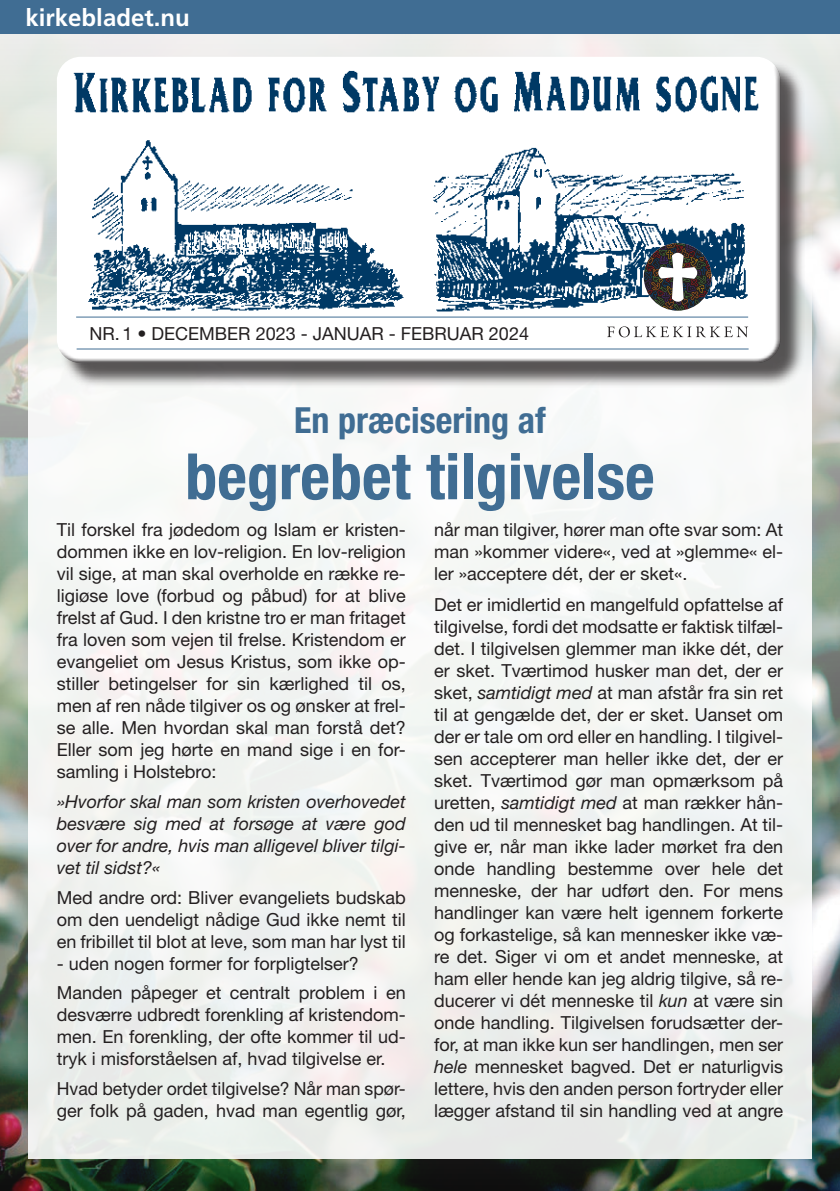
<style>
.page{position:relative;width:840px;height:1191px;background:#fff}
.page>*{position:absolute;margin:0;border:0;box-sizing:border-box;transform-origin:0 0}
.Overskrift_25{font:700 condensed 64px "Helvetica Neue LT Std";color:#406d93}
.Overskrift_25-2{font:700 condensed 36px "Helvetica Neue LT Std";color:#406d93}
.t1{font:700 24px "Frutiger LT Std";color:#fff}
.Brødtekst_9-10_5{font:18px/22px "Helvetica Neue LT Std";color:#231f20;text-align:justify}
.Brødtekst_9-10_5-2{font:italic 18px/22px "Helvetica Neue LT Std";color:#231f20;text-align:justify}
.BRØDTEKST{font:18px "Helvetica Neue LT Std";color:#231f20}
.s1{font-style:inherit}
.s2{font-style:italic}
</style>
<div class="page">
<img style="left:0;top:33px;width:839px;height:1158px">
<div style="left:28px;top:183px;width:783px;height:975px;background:#f2f4f2"></div>
<div style="left:60px;top:60px;width:744px;height:328px;background:#231f20;opacity:.75"></div>
<div style="left:54px;top:55px;width:726px;height:298px;background:#fff;opacity:.75"></div>
<div style="left:55px;top:64px;width:725px;height:301px;background:#231f20;opacity:.75"></div>
<svg style="left:607px;top:326px;width:140px;height:11px"></svg>
<svg style="left:643px;top:243px;width:68px;height:68px"></svg>
<div style="left:0;top:0;width:839px;height:33px;background:#406d93"></div>
<hr style="left:76px;top:316px;width:671px;height:1px;background:#406d93">
<hr style="left:77px;top:348px;width:671px;height:1px;background:#406d93">
<p class="t1" style="left:26px;top:3px;width:166px">kirkebladet.nu</p>
<p class="BRØDTEKST" style="left:89px;top:322px;width:441px">NR. 1 • DECEMBER 2023 - JANUAR - FEBRUAR 2024</p>
<p class="Overskrift_25-2" style="left:294px;top:398px;width:253px">En præcisering af</p>
<p class="Overskrift_25" style="left:185px;top:438px;width:470px">begrebet tilgivelse</p>
<p class="Brødtekst_9-10_5" style="left:57px;top:518px;width:350px">Til forskel fra jødedom og Islam er kristen&shy;dommen ikke en lov-religion. En lov-religion vil sige, at man skal overholde en række re&shy;ligiøse love (forbud og påbud) for at blive frelst af Gud. I den kristne tro er man fritaget fra loven som vejen til frelse. Kristendom er evangeliet om Jesus Kristus, som ikke op&shy;stiller betingelser for sin kærlighed til os, men af ren nåde tilgiver os og ønsker at frel&shy;se alle. Men hvordan skal man forstå det?<br>Eller som jeg hørte en mand sige i en for&shy;samling i Holstebro:</p>
<p class="Brødtekst_9-10_5-2" style="left:57px;top:790px;width:350px"><span class="s1">»</span>Hvorfor skal man som kristen overhovedet besvære sig med at forsøge at være god over for andre, hvis man alligevel bliver tilgi&shy;vet til sidst?«</p>
<p class="Brødtekst_9-10_5" style="left:57px;top:886px;width:350px">Med andre ord: Bliver evangeliets budskab om den uendeligt nådige Gud ikke nemt til en fribillet til blot at leve, som man har lyst til</p>
<p class="Brødtekst_9-10_5" style="left:57px;top:952px;width:303px">- uden nogen former for forpligtelser?</p>
<p class="Brødtekst_9-10_5" style="left:57px;top:981px;width:350px">Manden påpeger et centralt problem i en desværre udbredt forenkling af kristendom&shy;men. En forenkling, der ofte kommer til ud&shy;tryk i misforståelsen af, hvad tilgivelse er.</p>
<p class="Brødtekst_9-10_5" style="left:57px;top:1077px;width:350px">Hvad betyder ordet tilgivelse? Når man spør&shy;ger folk på gaden, hvad man egentlig gør,</p>
<p class="Brødtekst_9-10_5" style="left:434px;top:518px;width:350px">når man tilgiver, hører man ofte svar som: At man »kommer videre«, ved at »glemme« el&shy;ler »acceptere dét, der er sket«.</p>
<p class="Brødtekst_9-10_5" style="left:434px;top:593px;width:350px">Det er imidlertid en mangelfuld opfattelse af tilgivelse, fordi det modsatte er faktisk tilfæl&shy;det. I tilgivelsen glemmer man ikke dét, der er sket. Tværtimod husker man det, der er sket, <span class="s2">samtidigt med</span> at man afstår fra sin ret til at gengælde det, der er sket. Uanset om der er tale om ord eller en handling. I tilgivel&shy;sen accepterer man heller ikke det, der er sket. Tværtimod gør man opmærksom på uretten, <span class="s2">samtidigt med</span> at man rækker hån&shy;den ud til mennesket bag handlingen. At til&shy;give er, når man ikke lader mørket fra den onde handling bestemme over hele det menneske, der har udført den. For mens handlinger kan være helt igennem forkerte og forkastelige, så kan mennesker ikke væ&shy;re det. Siger vi om et andet menneske, at ham eller hende kan jeg aldrig tilgive, så re&shy;ducerer vi dét menneske til <span class="s2">kun</span> at være sin onde handling. Tilgivelsen forudsætter der&shy;for, at man ikke kun ser handlingen, men ser <span class="s2">hele</span> mennesket bagved. Det er naturligvis lettere, hvis den anden person fortryder eller lægger afstand til sin handling ved at angre</p>
</div>
